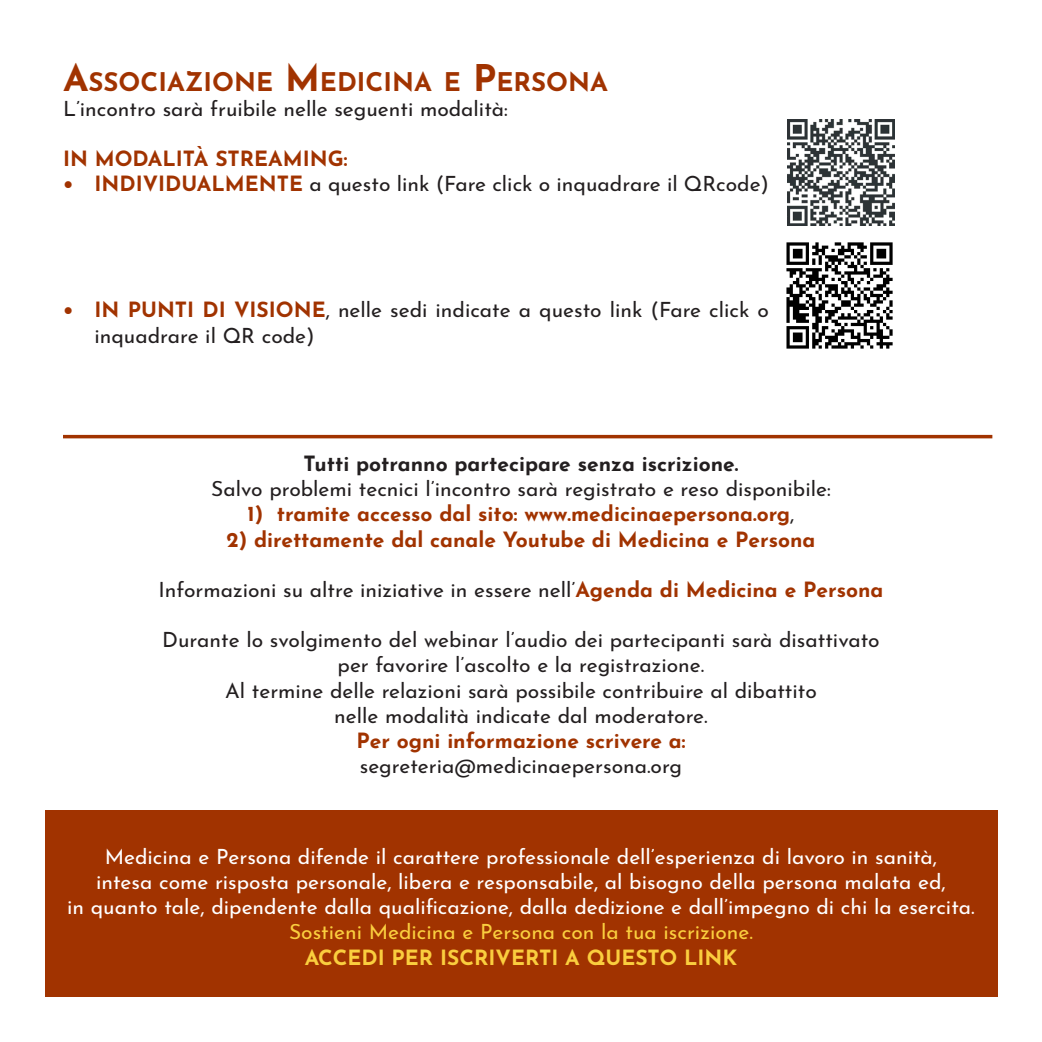
<style>
.page{position:relative;width:1042px;height:1042px;background:#fff}
.page>*{position:absolute;margin:0;border:0;box-sizing:border-box;transform-origin:0 0}
.t1{font:700 25.72px "Josefin Sans";color:#a13300}
.t2{font:21px/25.2px "Josefin Sans";color:#231f20}
.t3{font:21px "Josefin Sans";color:#fff}
.t4{font:700 21px "Josefin Sans";color:#a13300}
.t5{font:21px "Josefin Sans";color:#face3e}
.t6{font:700 21px "Josefin Sans";color:#231f20}
.t7{font:700 21px "Josefin Sans";color:#face3e}
.s1{font-size:36.75px}
.s2{font-weight:700;color:#a13300}
.s3{font-weight:400;color:#231f20}
</style>
<div class="page">
<div style="left:45px;top:810px;width:952px;height:186px;background:#a13300"></div>
<img style="left:788px;top:119px;width:106px;height:106px">
<hr style="left:63px;top:435px;width:929px;height:3px;background:#a13300">
<img style="left:787px;top:242px;width:106px;height:106px">
<p class="t1" style="left:63px;top:59px;width:546px"><span class="s1">A</span>SSOCIAZIONE <span class="s1">M</span>EDICINA E <span class="s1">P</span>ERSONA</p>
<p class="t2" style="left:63px;top:93px;width:446px">L’incontro sarà fruibile nelle seguenti modalità:</p>
<p class="t4" style="left:63px;top:140px;width:286px">IN MODALITÀ STREAMING:</p>
<p class="t2" style="left:63px;top:169px;width:707px"><span class="s2">• INDIVIDUALMENTE</span> a questo link (Fare click o inquadrare il QRcode)</p>
<p class="t2" style="left:94px;top:295px;width:676px;text-indent:-32px"><span class="s2">• IN PUNTI DI VISIONE</span>, nelle sedi indicate a questo link (Fare click o inquadrare il QR code)</p>
<p class="t6" style="left:303px;top:445px;width:436px">Tutti potranno partecipare senza iscrizione.</p>
<p class="t2" style="left:211px;top:474px;width:621px">Salvo problemi tecnici l’incontro sarà registrato e reso disponibile:</p>
<p class="t4" style="left:247px;top:495px;width:548px">1) tramite accesso dal sito: www.medicinaepersona.org<span class="s3">,</span></p>
<p class="t4" style="left:226px;top:520px;width:590px">2) direttamente dal canale Youtube di Medicina e Persona</p>
<p class="t2" style="left:158px;top:574px;width:726px">Informazioni su altre iniziative in essere nell’<span class="s2">Agenda di Medicina e Persona</span></p>
<p class="t2" style="left:162px;top:624px;width:719px">Durante lo svolgimento del webinar l’audio dei partecipanti sarà disattivato</p>
<p class="t2" style="left:338px;top:650px;width:368px">per favorire l’ascolto e la registrazione.</p>
<p class="t2" style="left:225px;top:675px;width:593px">Al termine delle relazioni sarà possibile contribuire al dibattito</p>
<p class="t2" style="left:334px;top:700px;width:375px">nelle modalità indicate dal moderatore.</p>
<p class="t4" style="left:356px;top:722px;width:331px">Per ogni informazione scrivere a:</p>
<p class="t2" style="left:360px;top:750px;width:324px">segreteria@medicinaepersona.org</p>
<p class="t3" style="left:105px;top:839px;width:834px">Medicina e Persona difende il carattere professionale dell’esperienza di lavoro in sanità,</p>
<p class="t3" style="left:96px;top:864px;width:851px">intesa come risposta personale, libera e responsabile, al bisogno della persona malata ed,</p>
<p class="t3" style="left:67px;top:889px;width:909px">in quanto tale, dipendente dalla qualificazione, dalla dedizione e dall’impegno di chi la esercita.</p>
<p class="t5" style="left:289px;top:914px;width:465px">Sostieni Medicina e Persona con la tua iscrizione.</p>
<p class="t7" style="left:305px;top:938px;width:434px">ACCEDI PER ISCRIVERTI A QUESTO LINK</p>
</div>
